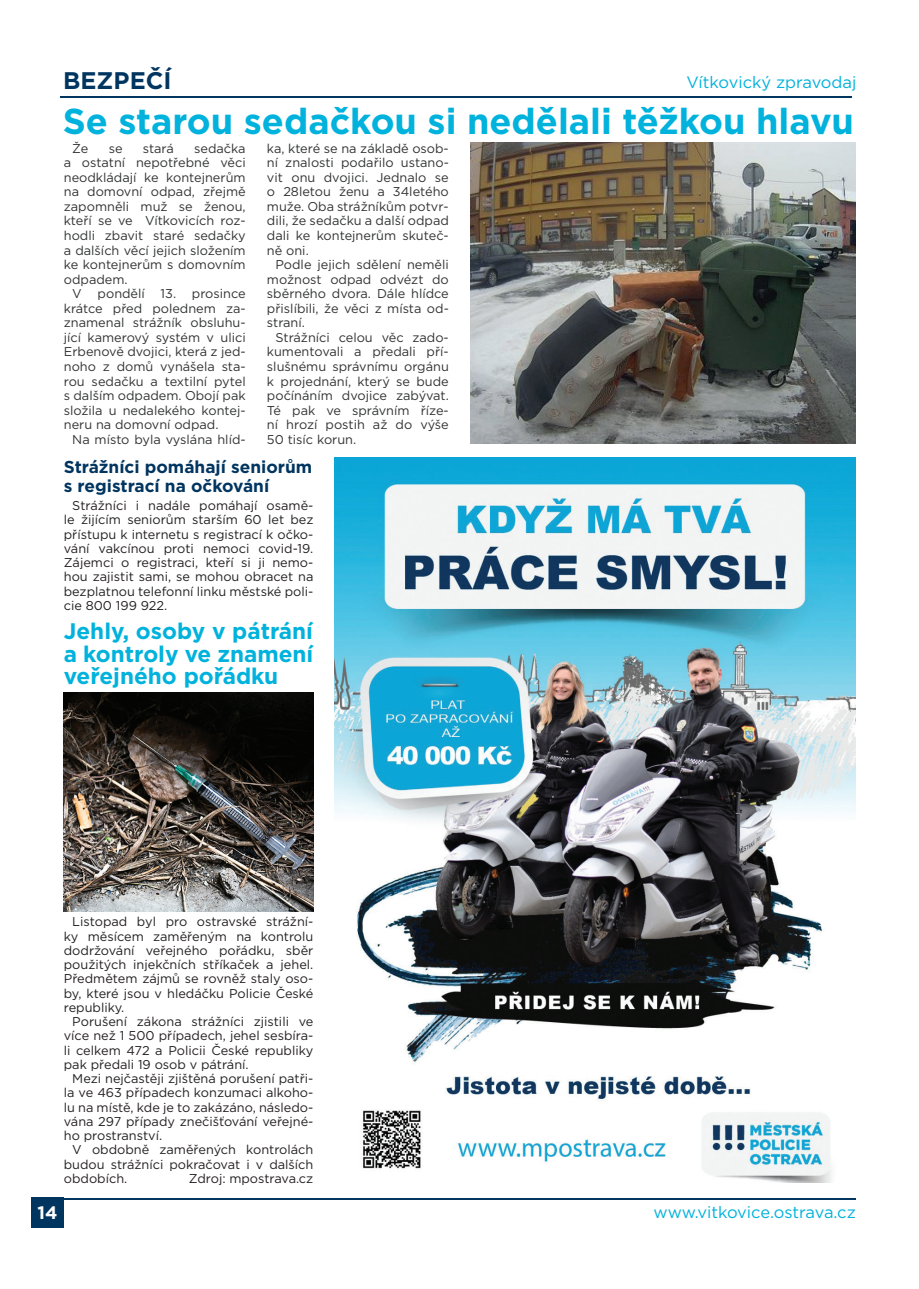
<style>
.page{position:relative;width:919px;height:1289px;background:#fff}
.page>*{position:absolute;margin:0;border:0;box-sizing:border-box;transform-origin:0 0}
.t1{font:700 36px "Gotham";color:#00b2dc}
.t2{font:700 24px "Gotham";color:#003560}
.t3{font:700 22.5px/22.5px "Gotham";color:#00b2dc;text-align:justify}
.t4{font:700 18px "Gotham";color:#fff}
.t5{font:700 17.25px/19.5px "Gotham";color:#003560}
.t6{font:16.5px "Gotham";color:#00b2dc}
.t7{font:12.75px/14.5px "Gotham";color:#313232;text-align:justify}
.t8{font:12.75px/14.2px "Gotham";color:#231f20;text-align:justify}
</style>
<div class="page">
<hr style="left:61px;top:97px;width:791px;height:1px;background:#003560">
<div style="left:31px;top:1197px;width:33px;height:30px;background:#003560"></div>
<hr style="left:64px;top:1197px;width:791px;height:2px;background:#003560">
<img style="left:334px;top:457px;width:521px;height:725px">
<img style="left:64px;top:692px;width:249px;height:219px">
<img style="left:470px;top:142px;width:385px;height:301px">
<h2 class="t2" style="left:63px;top:65px;width:110px">BEZPEČÍ</h2>
<p class="t6" style="left:686px;top:71px;width:171px">Vítkovický zpravodaj</p>
<h1 class="t1" style="left:63px;top:97px;width:792px">Se starou sedačkou si nedělali těžkou hlavu</h1>
<p class="t7" style="left:267px;top:141px;width:183px">ka, které se na základě osob&shy;ní znalosti podařilo ustano&shy;vit onu dvojici. Jednalo se o 28letou ženu a 34letého muže. Oba strážníkům potvr&shy;dili, že sedačku a další odpad dali ke kontejnerům skuteč&shy;ně oni.</p>
<p class="t7" style="left:267px;top:257px;width:183px;text-indent:9px">Podle jejich sdělení neměli možnost odpad odvézt do sběrného dvora. Dále hlídce přislíbili, že věci z místa od&shy;straní.</p>
<p class="t7" style="left:267px;top:330px;width:183px;text-indent:9px">Strážníci celou věc zado&shy;kumentovali a předali pří&shy;slušnému správnímu orgánu k projednání, který se bude počínáním dvojice zabývat.<br>Té pak ve správním říze&shy;ní hrozí postih až do výše 50 tisíc korun.</p>
<p class="t7" style="left:72px;top:141px;width:18px">Že</p>
<p class="t7" style="left:109px;top:141px;width:15px">se</p>
<p class="t7" style="left:143px;top:141px;width:32px">stará</p>
<p class="t7" style="left:64px;top:141px;width:183px;text-indent:130px">sedačka a ostatní nepotřebné věci neodkládají ke kontejnerům na domovní odpad, zřejmě zapomněli muž se ženou, kteří se ve Vítkovicích roz&shy;hodli zbavit staré sedačky a dalších věcí jejich složením ke kontejnerům s domovním odpadem.</p>
<p class="t7" style="left:64px;top:286px;width:183px;text-indent:9px">V pondělí 13. prosince krátce před polednem za&shy;znamenal strážník obsluhu&shy;jící kamerový systém v ulici Erbenově dvojici, která z jed&shy;noho z domů vynášela sta&shy;rou sedačku a textilní pytel s dalším odpadem. Obojí pak složila u nedalekého kontej&shy;neru na domovní odpad.</p>
<p class="t7" style="left:72px;top:432px;width:175px">Na místo byla vyslána hlíd-</p>
<h3 class="t5" style="left:64px;top:457px;width:250px">Strážníci pomáhají seniorům s registrací na očkování</h3>
<p class="t8" style="left:64px;top:498px;width:251px;text-indent:9px">Strážníci i nadále pomáhají osamě&shy;le žijícím seniorům starším 60 let bez přístupu k internetu s registrací k očko&shy;vání vakcínou proti nemoci covid-19.<br>Zájemci o registraci, kteří si ji nemo&shy;hou zajistit sami, se mohou obracet na bezplatnou telefonní linku městské poli&shy;cie 800 199 922.</p>
<h3 class="t3" style="left:64px;top:619px;width:251px">Jehly, osoby v pátrání a kontroly ve znamení veřejného pořádku</h3>
<p class="t8" style="left:64px;top:914px;width:251px;text-indent:9px">Listopad byl pro ostravské strážní&shy;ky měsícem zaměřeným na kontrolu dodržování veřejného pořádku, sběr použitých injekčních stříkaček a jehel.<br>Předmětem zájmů se rovněž staly oso&shy;by, které jsou v hledáčku Policie České republiky.</p>
<p class="t8" style="left:64px;top:1014px;width:251px;text-indent:9px">Porušení zákona strážníci zjistili ve více než 1 500 případech, jehel sesbíra&shy;li celkem 472 a Policii České republiky pak předali 19 osob v pátrání.</p>
<p class="t8" style="left:64px;top:1071px;width:251px;text-indent:9px">Mezi nejčastěji zjištěná porušení patři&shy;la ve 463 případech konzumaci alkoho&shy;lu na místě, kde je to zakázáno, následo&shy;vána 297 případy znečišťování veřejné&shy;ho prostranství.</p>
<p class="t8" style="left:64px;top:1142px;width:251px;text-indent:9px">V obdobně zaměřených kontrolách budou strážníci pokračovat i v dalších obdobích.</p>
<p class="t8" style="left:189px;top:1170px;width:126px">Zdroj: mpostrava.cz</p>
<h3 class="t4" style="left:38px;top:1201px;width:21px">14</h3>
<p class="t6" style="left:653px;top:1201px;width:204px">www.vitkovice.ostrava.cz</p>
</div>
